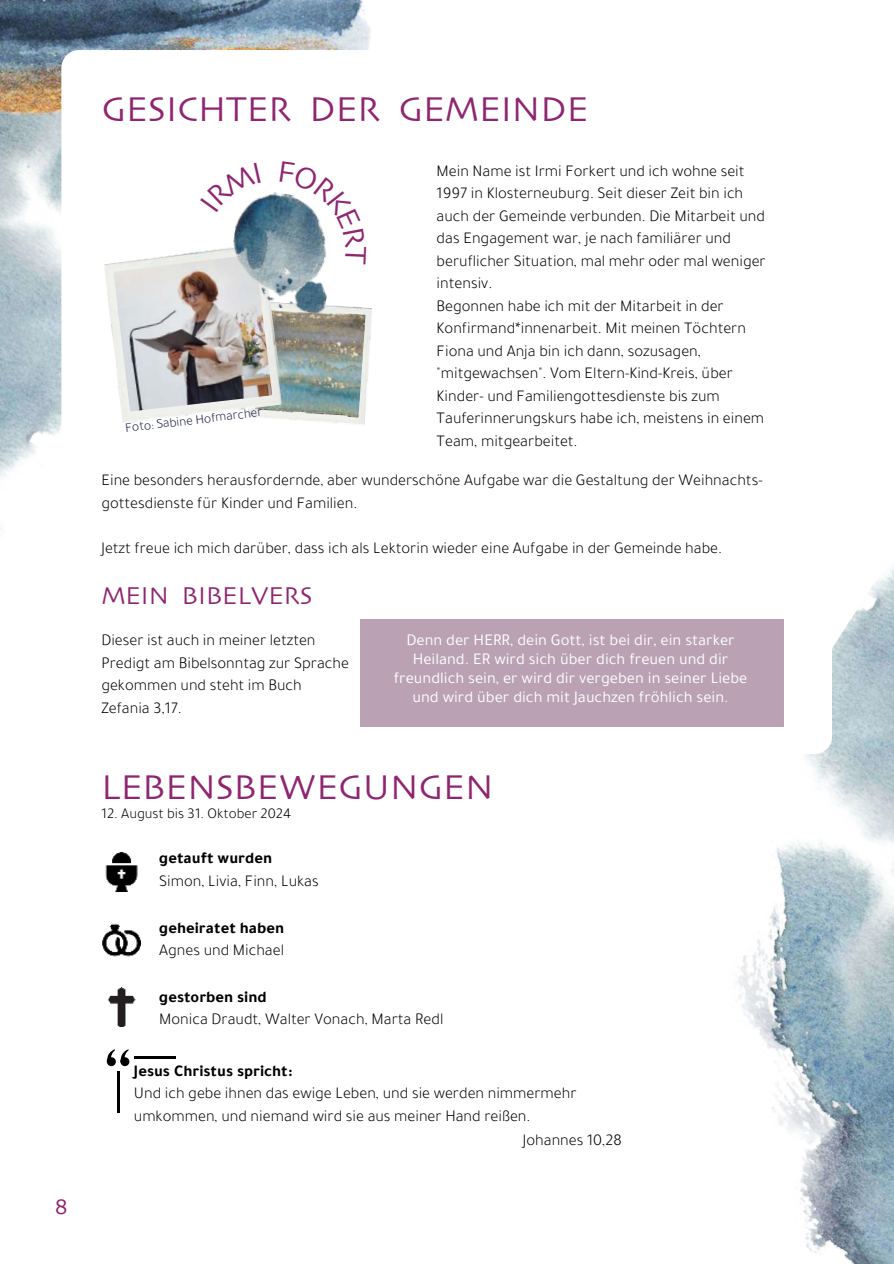
<style>
.page{position:relative;width:894px;height:1264px;background:#fff}
.page>*{position:absolute;margin:0;border:0;box-sizing:border-box;transform-origin:0 0}
.t1{font:36px "Skia";color:#8f2571}
.t2{font:25.5px "Skia";color:#8f2571}
.t3{font:22.5px "Skia";color:#8f2571}
.t4{font:300 16.5px/22.5px "Tajawal";color:#000}
.t5{font:16.5px/19.2px "Tajawal";color:#fff;text-align:center}
.t6{font:700 16.5px "Tajawal";color:#000}
.t7{font:300 15px "Tajawal";color:#000}
.t8{font:300 13.5px "Tajawal";color:#171c42}
</style>
<div class="page">
<img style="left:734px;top:569px;width:159px;height:694px">
<img style="left:0;top:157px;width:61px;height:373px">
<img style="left:0;top:0;width:371px;height:157px">
<svg style="left:61px;top:50px;width:770px;height:704px"></svg>
<img style="left:284px;top:301px;width:88px;height:124px">
<img style="left:284px;top:308px;width:81px;height:110px">
<img style="left:101px;top:243px;width:183px;height:182px">
<img style="left:113px;top:254px;width:159px;height:157px">
<img style="left:225px;top:187px;width:115px;height:127px">
<img style="left:105px;top:852px;width:33px;height:39px">
<img style="left:107px;top:987px;width:29px;height:39px">
<div style="left:120px;top:1057px;width:9px;height:9px;background:#000;border-radius:50%"></div>
<svg style="left:107px;top:1057px;width:9px;height:9px"></svg>
<svg style="left:106px;top:1049px;width:23px;height:15px"></svg>
<hr style="left:117px;top:1070px;width:2px;height:42px;background:#000">
<hr style="left:134px;top:1056px;width:42px;height:3px;background:#000">
<img style="left:102px;top:923px;width:39px;height:34px">
<div style="left:360px;top:619px;width:423px;height:107px;background:#baa2b4"></div>
<svg style="left:200px;top:163px;width:61px;height:49px"></svg>
<svg style="left:279px;top:161px;width:87px;height:104px"></svg>
<h3 class="t3" style="left:55px;top:1192px;width:15px">8</h3>
<h1 class="t1" style="left:101px;top:87px;width:488px">GESICHTER DER GEMEINDE</h1>
<p class="t8" style="left:124px;top:419px;width:139px;rotate:-7deg">Foto: Sabine Hofmarcher</p>
<p class="t4" style="left:436px;top:159px;width:330px">Mein Name ist Irmi Forkert und ich wohne seit 1997 in Klosterneuburg. Seit dieser Zeit bin ich auch der Gemeinde verbunden. Die Mitarbeit und das Engagement war, je nach familiärer und beruflicher Situation, mal mehr oder mal weniger intensiv.<br>Begonnen habe ich mit der Mitarbeit in der Konfirmand*innenarbeit. Mit meinen Töchtern Fiona und Anja bin ich dann, sozusagen, "mitgewachsen". Vom Eltern-Kind-Kreis, über Kinder- und Familiengottesdienste bis zum Tauferinnerungskurs habe ich, meistens in einem Team, mitgearbeitet.</p>
<p class="t4" style="left:101px;top:469px;width:662px">Eine besonders herausfordernde, aber wunderschöne Aufgabe war die Gestaltung der Weihnachts&shy;gottesdienste für Kinder und Familien.</p>
<p class="t4" style="left:101px;top:537px;width:622px">Jetzt freue ich mich darüber, dass ich als Lektorin wieder eine Aufgabe in der Gemeinde habe.</p>
<h2 class="t2" style="left:101px;top:580px;width:213px">MEIN BIBELVERS</h2>
<p class="t4" style="left:101px;top:629px;width:249px">Dieser ist auch in meiner letzten<br>Predigt am Bibelsonntag zur Sprache gekommen und steht im Buch<br>Zefania 3,17.</p>
<p class="t5" style="left:393px;top:630px;width:355px">Denn der HERR, dein Gott, ist bei dir, ein starker Heiland. ER wird sich über dich freuen und dir freundlich sein, er wird dir vergeben in seiner Liebe und wird über dich mit Jauchzen fröhlich sein.</p>
<h1 class="t1" style="left:101px;top:765px;width:393px">LEBENSBEWEGUNGEN</h1>
<p class="t7" style="left:101px;top:803px;width:191px">12. August bis 31. Oktober 2024</p>
<p class="t6" style="left:159px;top:845px;width:114px">getauft wurden</p>
<p class="t4" style="left:159px;top:869px;width:161px">Simon, Livia, Finn, Lukas</p>
<p class="t6" style="left:159px;top:914px;width:126px">geheiratet haben</p>
<p class="t4" style="left:159px;top:938px;width:126px">Agnes und Michael</p>
<p class="t6" style="left:159px;top:984px;width:109px">gestorben sind</p>
<p class="t4" style="left:159px;top:1008px;width:285px">Monica Draudt, Walter Vonach, Marta Redl</p>
<p class="t6" style="left:134px;top:1058px;width:160px">Jesus Christus spricht:</p>
<p class="t4" style="left:134px;top:1082px;width:444px">Und ich gebe ihnen das ewige Leben, und sie werden nimmermehr umkommen, und niemand wird sie aus meiner Hand reißen.</p>
<p class="t4" style="left:522px;top:1129px;width:101px">Johannes 10,28</p>
</div>
